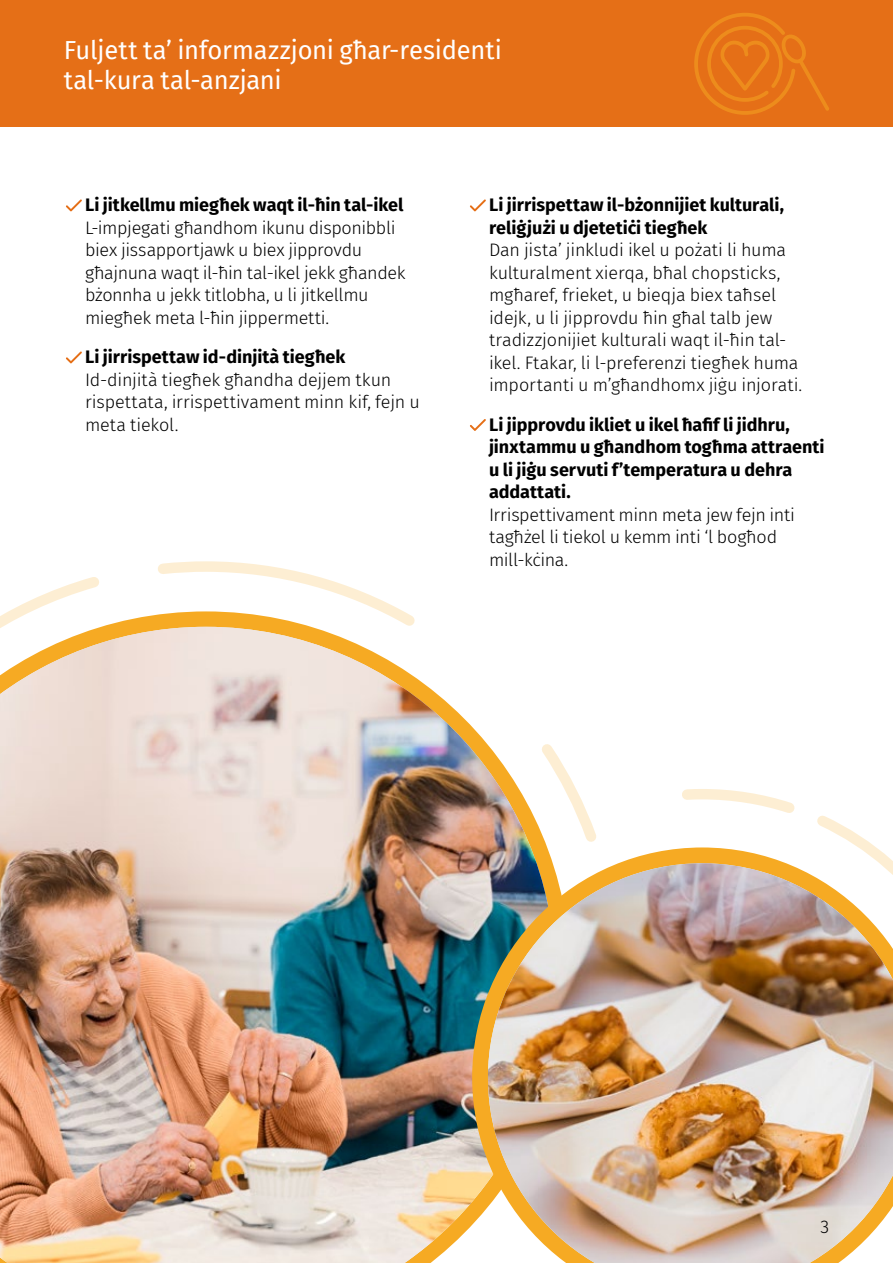
<style>
.page{position:relative;width:893px;height:1263px;background:#fff}
.page>*{position:absolute;margin:0;border:0;box-sizing:border-box;transform-origin:0 0}
.t1{font:25.5px/30px "Fira Sans";letter-spacing:-.005em;color:#fff}
.Body_text{font:300 18px/22.5px "Fira Sans";letter-spacing:-.01em;color:#000}
.Body_text-2{font:700 18px/22.5px "Fira Sans";color:#000}
.s1{font-weight:700}
.s2{font-weight:300}
</style>
<div class="page">
<div style="left:0;top:0;width:893px;height:127px;background:#e56f17"></div>
<svg style="left:694px;top:13px;width:135px;height:102px"></svg>
<svg style="left:66px;top:199px;width:16px;height:12px"></svg>
<svg style="left:66px;top:351px;width:16px;height:12px"></svg>
<img style="left:101px;top:627px;width:446px;height:636px">
<img style="left:472px;top:847px;width:313px;height:416px">
<img style="left:488px;top:863px;width:328px;height:400px">
<img style="left:816px;top:815px;width:77px;height:448px">
<svg style="left:682px;top:789px;width:113px;height:24px"></svg>
<svg style="left:156px;top:561px;width:259px;height:66px"></svg>
<img style="left:0;top:577px;width:101px;height:686px">
<svg style="left:540px;top:743px;width:56px;height:100px"></svg>
<svg style="left:470px;top:199px;width:16px;height:12px"></svg>
<svg style="left:470px;top:419px;width:16px;height:12px"></svg>
<h1 class="t1" style="left:64px;top:34px;width:440px">Fuljett ta’ informazzjoni għar-residenti tal-kura tal-anzjani</h1>
<p class="Body_text" style="left:85px;top:194px;width:322px"><span class="s1">Li jitkellmu miegħek waqt il-ħin tal-ikel </span>L-impjegati għandhom ikunu disponibbli biex jissapportjawk u biex jipprovdu għajnuna waqt il-ħin tal-ikel jekk għandek bżonnha u jekk titlobha, u li jitkellmu miegħek meta l-ħin jippermetti.</p>
<p class="Body_text" style="left:85px;top:346px;width:336px"><span class="s1">Li jirrispettaw id-dinjità tiegħek </span>Id-dinjità tiegħek għandha dejjem tkun rispettata, irrispettivament minn kif, fejn u meta tiekol.</p>
<p class="Body_text" style="left:489px;top:194px;width:315px"><span class="s1">Li jirrispettaw il-bżonnijiet kulturali, reliġjużi u djetetiċi tiegħek<br></span>Dan jista’ jinkludi ikel u pożati li huma kulturalment xierqa, bħal chopsticks, mgħaref, frieket, u bieqja biex taħsel idejk, u li jipprovdu ħin għal talb jew tradizzjonijiet kulturali waqt il-ħin tal&shy;ikel. Ftakar, li l-preferenzi tiegħek huma importanti u m’għandhomx jiġu injorati.</p>
<p class="Body_text-2" style="left:489px;top:412px;width:337px">Li jipprovdu ikliet u ikel ħafif li jidhru, jinxtammu u għandhom togħma attraenti u li jiġu servuti f’temperatura u dehra addattati.<br><span class="s2">Irrispettivament minn meta jew fejn inti tagħżel li tiekol u kemm inti ‘l bogħod mill-kċina.</span></p>
<p class="Body_text" style="left:820px;top:1215px;width:10px">3</p>
</div>
